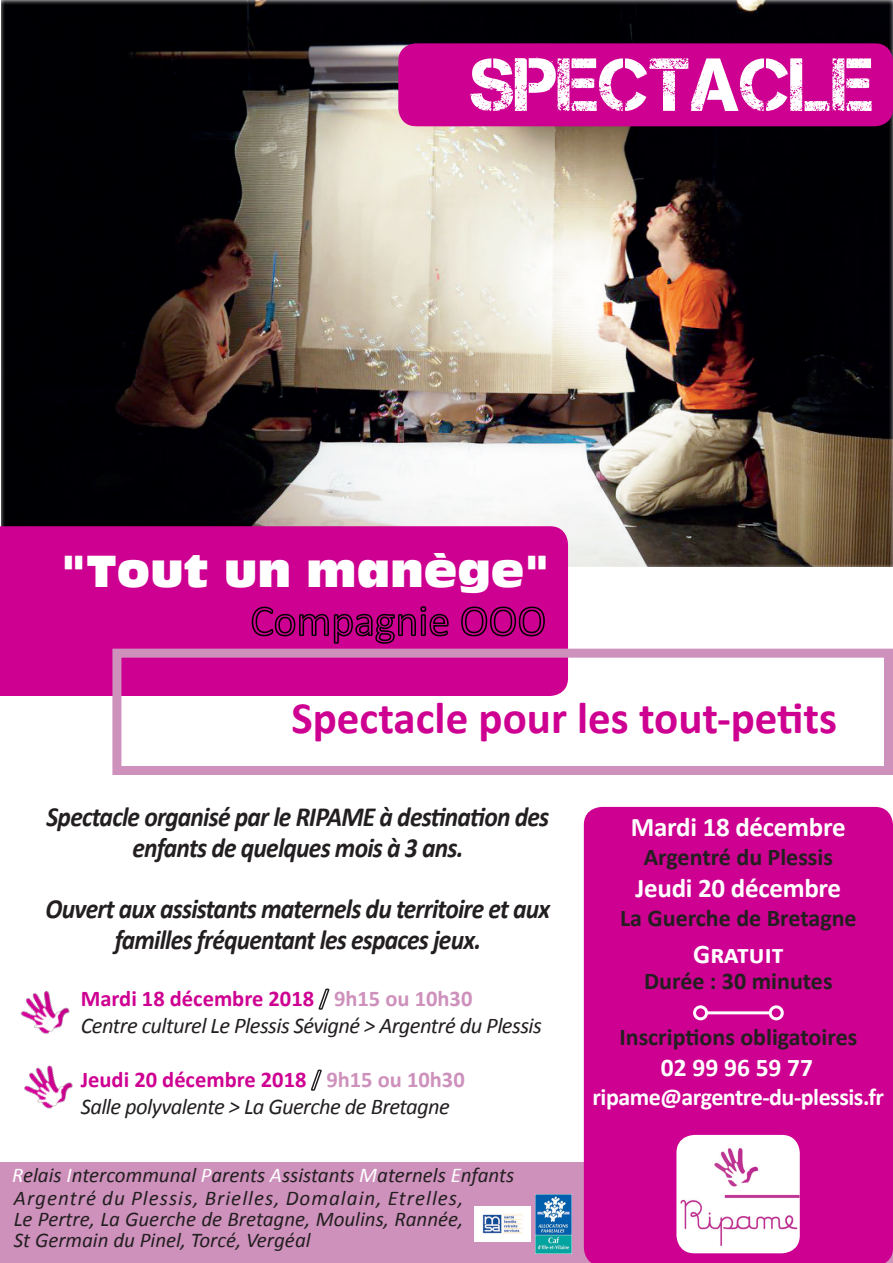
<style>
.page{position:relative;width:893px;height:1263px;background:#fff}
.page>*{position:absolute;margin:0;border:0;box-sizing:border-box;transform-origin:0 0}
.t1{font:75px "Captureit";color:#fff}
.t2{font:700 45px "Calibri";color:#ce0091}
.t3{font:43.5px "Antique Olive Compact";color:#fff}
.t4{font:italic 700 27.75px "Calibri";letter-spacing:-.03em;color:#231f20;scale:.92 1}
.t5{font:700 27px "Calibri";letter-spacing:-.01em;color:#fff}
.t6{font:700 25.5px "Calibri";color:#fff}
.t7{font:700 24px "Calibri";color:#231f20}
.t8{font:700 24px "Calibri";letter-spacing:-.02em;color:#fff}
.t9{font:italic 22.5px "Calibri";letter-spacing:-.025em;color:#231f20}
.t10{font:700 22.5px "Calibri";color:#ce0091}
.t11{font:italic 21px "Calibri";color:#231f20}
.t12{font:italic 21px "Calibri";letter-spacing:.05em;color:#231f20}
.s1{color:#ce91bc}
.s2{color:#fff}
</style>
<div class="page">
<div style="left:0;top:1162px;width:893px;height:101px;background:#ce91bc"></div>
<img style="left:1px;top:0;width:892px;height:566px">
<div style="left:584px;top:807px;width:309px;height:456px;background:#ce0091"></div>
<img style="left:676px;top:1135px;width:124px;height:118px">
<img style="left:20px;top:990px;width:50px;height:44px">
<img style="left:24px;top:1065px;width:49px;height:44px">
<svg style="left:318px;top:988px;width:12px;height:22px"></svg>
<svg style="left:310px;top:1069px;width:12px;height:22px"></svg>
<div style="left:0;top:526px;width:568px;height:170px;background:#ce0091"></div>
<svg style="left:251px;top:605px;width:199px;height:40px;background:#a30073"></svg>
<svg style="left:460px;top:606px;width:86px;height:31px;background:#9a006c"></svg>
<hr style="left:706px;top:1011px;width:64px;height:3px;background:#fff">
<div style="left:693px;top:1005px;width:15px;height:15px;border:3px solid #fff;border-radius:50%"></div>
<div style="left:769px;top:1005px;width:15px;height:15px;border:3px solid #fff;border-radius:50%"></div>
<div style="left:112px;top:649px;width:781px;height:126px;border:9px solid #ce91bc"></div>
<div style="left:398px;top:43px;width:495px;height:83px;background:#ce0091;border-radius:18px"></div>
<img style="left:535px;top:1195px;width:37px;height:58px">
<img style="left:475px;top:1207px;width:55px;height:35px">
<p class="t1" style="left:470px;top:43px;width:405px">SPECTACLE</p>
<p class="t3" style="left:61px;top:545px;width:490px">"Tout un manège"</p>
<p class="t2" style="left:291px;top:690px;width:547px">Spectacle pour les tout-petits</p>
<p class="t4" style="left:47px;top:799px;width:548px">Spectacle organisé par le RIPAME à destination des</p>
<p class="t4" style="left:132px;top:830px;width:361px">enfants de quelques mois à 3 ans.</p>
<p class="t4" style="left:46px;top:891px;width:550px">Ouvert aux assistants maternels du territoire et aux</p>
<p class="t4" style="left:115px;top:922px;width:400px">familles fréquentant les espaces jeux.</p>
<p class="t10" style="left:81px;top:984px;width:393px">Mardi 18 décembre 2018 <span class="s1">9h15 ou 10h30</span></p>
<p class="t9" style="left:81px;top:1010px;width:463px">Centre culturel Le Plessis Sévigné &gt; Argentré du Plessis</p>
<p class="t10" style="left:81px;top:1065px;width:385px">Jeudi 20 décembre 2018 <span class="s1">9h15 ou 10h30</span></p>
<p class="t9" style="left:81px;top:1091px;width:371px">Salle polyvalente &gt; La Guerche de Bretagne</p>
<p class="t11" style="left:12px;top:1161px;width:504px"><span class="s2">R</span>elais <span class="s2">I</span>ntercommunal <span class="s2">P</span>arents <span class="s2">A</span>ssistants <span class="s2">M</span>aternels <span class="s2">E</span>nfants</p>
<p class="t12" style="left:14px;top:1184px;width:451px">Argentré du Plessis, Brielles, Domalain, Etrelles,</p>
<p class="t11" style="left:14px;top:1205px;width:451px">Le Pertre, La Guerche de Bretagne, Moulins, Rannée,</p>
<p class="t11" style="left:14px;top:1226px;width:298px">St Germain du Pinel, Torcé, Vergéal</p>
<p class="t5" style="left:631px;top:810px;width:216px">Mardi 18 décembre</p>
<p class="t7" style="left:644px;top:842px;width:191px">Argentré du Plessis</p>
<p class="t5" style="left:635px;top:871px;width:207px">Jeudi 20 décembre</p>
<p class="t7" style="left:620px;top:903px;width:238px">La Guerche de Bretagne</p>
<p class="t5" style="left:693px;top:937px;width:92px">Gratuit</p>
<p class="t7" style="left:644px;top:966px;width:190px">Durée : 30 minutes</p>
<p class="t7" style="left:619px;top:1022px;width:239px">Inscriptions obligatoires</p>
<p class="t6" style="left:661px;top:1051px;width:154px">02 99 96 59 77</p>
<p class="t8" style="left:593px;top:1081px;width:293px">ripame@argentre-du-plessis.fr</p>
</div>
